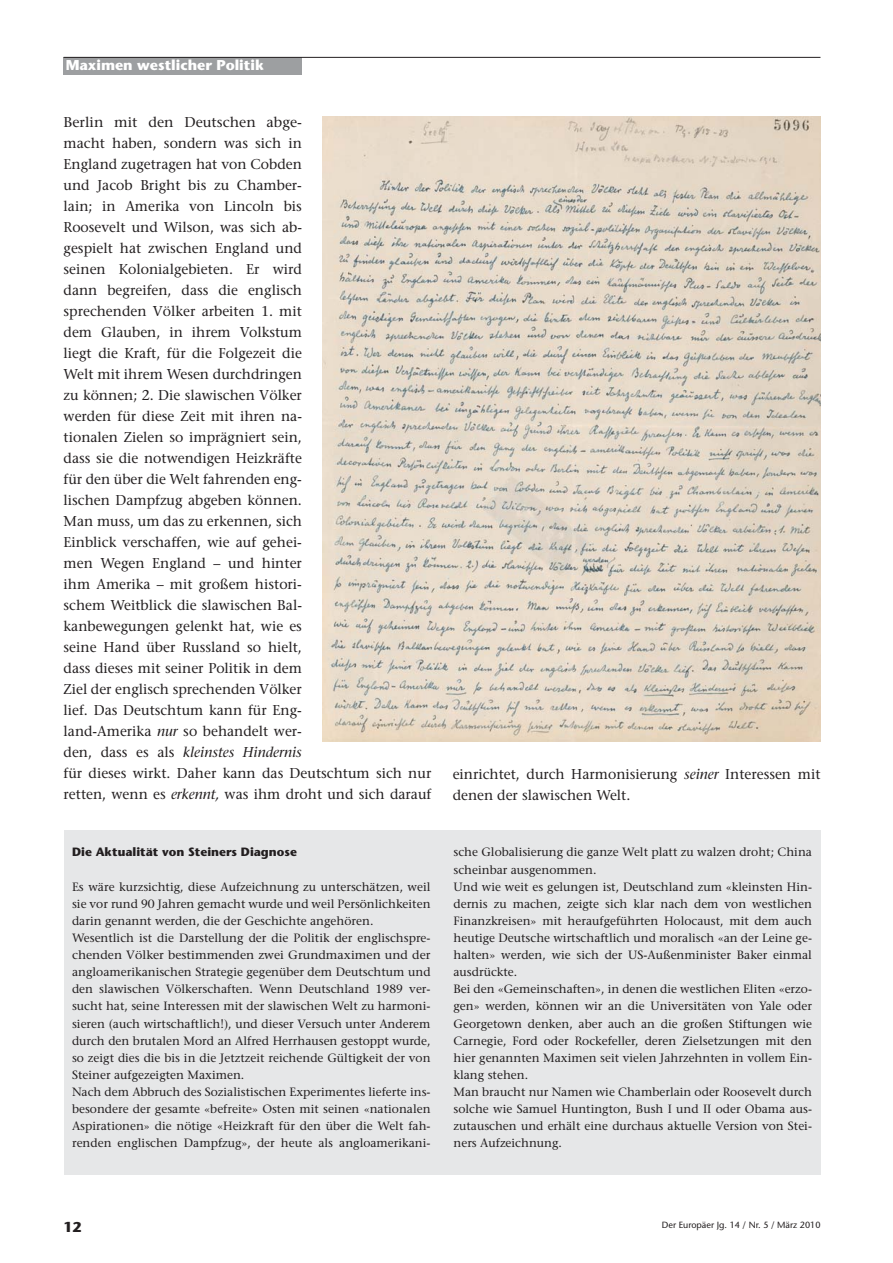
<style>
.page{position:relative;width:893px;height:1263px;background:#fff}
.page>*{position:absolute;margin:0;border:0;box-sizing:border-box;transform-origin:0 0}
.t1{font:14.25px/21px "Stone Serif";color:#231f20}
.t2{font:700 14.25px "Stone Sans";color:#fff}
.t3{font:700 14.25px "Stone Sans";color:#231f20}
.t4{font:12px/17.1px "Stone Serif";color:#231f20}
.t5{font:700 12px "Stone Sans";color:#231f20}
.t6{font:9px "Stone Sans";color:#231f20}
.s1{font-style:italic}
</style>
<div class="page">
<div style="left:64px;top:57px;width:238px;height:17px;background:#9d9fa1"></div>
<hr style="left:64px;top:57px;width:756px;height:1px;background:#231f20">
<div style="left:64px;top:830px;width:756px;height:345px;background:#e6e7e8"></div>
<img style="left:323px;top:116px;width:497px;height:625px">
<p class="t2" style="left:66px;top:60px;width:200px">Maximen westlicher Politik</p>
<p class="t1" style="left:64px;top:113px;width:369px">Berlin mit den Deutschen abge-<br>macht haben, sondern was sich in<br>England zugetragen hat von Cobden<br>und Jacob Bright bis zu Chamber-<br>lain; in Amerika von Lincoln bis<br>Roosevelt und Wilson, was sich ab-<br>gespielt hat zwischen England und<br>seinen Kolonialgebieten. Er wird<br>dann begreifen, dass die englisch<br>sprechenden Völker arbeiten 1. mit<br>dem Glauben, in ihrem Volkstum<br>liegt die Kraft, für die Folgezeit die<br>Welt mit ihrem Wesen durchdringen<br>zu können; 2. Die slawischen Völker<br>werden für diese Zeit mit ihren na-<br>tionalen Zielen so imprägniert sein,<br>dass sie die notwendigen Heizkräfte<br>für den über die Welt fahrenden eng-<br>lischen Dampfzug abgeben können.<br>Man muss, um das zu erkennen, sich<br>Einblick verschaffen, wie auf gehei-<br>men Wegen England – und hinter<br>ihm Amerika – mit großem histori-<br>schem Weitblick die slawischen Bal-<br>kanbewegungen gelenkt hat, wie es<br>seine Hand über Russland so hielt,<br>dass dieses mit seiner Politik in dem<br>Ziel der englisch sprechenden Völker<br>lief. Das Deutschtum kann für Eng-<br>land-Amerika <span class="s1">nur</span> so behandelt wer-<br>den, dass es als <span class="s1">kleinstes Hindernis<br></span>für dieses wirkt. Daher kann das Deutschtum sich nur retten, wenn es <span class="s1">erkennt,</span> was ihm droht und sich darauf</p>
<p class="t5" style="left:72px;top:848px;width:226px">Die Aktualität von Steiners Diagnose</p>
<p class="t4" style="left:72px;top:879px;width:360px">Es wäre kurzsichtig, diese Aufzeichnung zu unterschätzen, weil sie vor rund 90 Jahren gemacht wurde und weil Persönlichkeiten darin genannt werden, die der Geschichte angehören.<br>Wesentlich ist die Darstellung der die Politik der englischspre&shy;chenden Völker bestimmenden zwei Grundmaximen und der angloamerikanischen Strategie gegenüber dem Deutschtum und den slawischen Völkerschaften. Wenn Deutschland 1989 ver&shy;sucht hat, seine Interessen mit der slawischen Welt zu harmoni&shy;sieren (auch wirtschaftlich!), und dieser Versuch unter Anderem durch den brutalen Mord an Alfred Herrhausen gestoppt wurde, so zeigt dies die bis in die Jetztzeit reichende Gültigkeit der von Steiner aufgezeigten Maximen.<br>Nach dem Abbruch des Sozialistischen Experimentes lieferte ins&shy;besondere der gesamte «befreite» Osten mit seinen «nationalen Aspirationen» die nötige «Heizkraft für den über die Welt fah&shy;renden englischen Dampfzug», der heute als angloamerikani-</p>
<p class="t1" style="left:453px;top:764px;width:369px">einrichtet, durch Harmonisierung <span class="s1">seiner</span> Interessen mit denen der slawischen Welt.</p>
<p class="t4" style="left:453px;top:845px;width:360px">sche Globalisierung die ganze Welt platt zu walzen droht; China scheinbar ausgenommen.<br>Und wie weit es gelungen ist, Deutschland zum «kleinsten Hin&shy;dernis zu machen, zeigte sich klar nach dem von westlichen Finanzkreisen» mit heraufgeführten Holocaust, mit dem auch heutige Deutsche wirtschaftlich und moralisch «an der Leine ge&shy;halten» werden, wie sich der US-Außenminister Baker einmal ausdrückte.<br>Bei den «Gemeinschaften», in denen die westlichen Eliten «erzo&shy;gen» werden, können wir an die Universitäten von Yale oder Georgetown denken, aber auch an die großen Stiftungen wie Carnegie, Ford oder Rockefeller, deren Zielsetzungen mit den hier genannten Maximen seit vielen Jahrzehnten in vollem Ein&shy;klang stehen.<br>Man braucht nur Namen wie Chamberlain oder Roosevelt durch solche wie Samuel Huntington, Bush I und II oder Obama aus&shy;zutauschen und erhält eine durchaus aktuelle Version von Stei&shy;ners Aufzeichnung.</p>
<p class="t3" style="left:64px;top:1222px;width:19px">12</p>
<p class="t6" style="left:662px;top:1222px;width:160px">Der Europäer Jg. 14 / Nr. 5 / März 2010</p>
</div>
